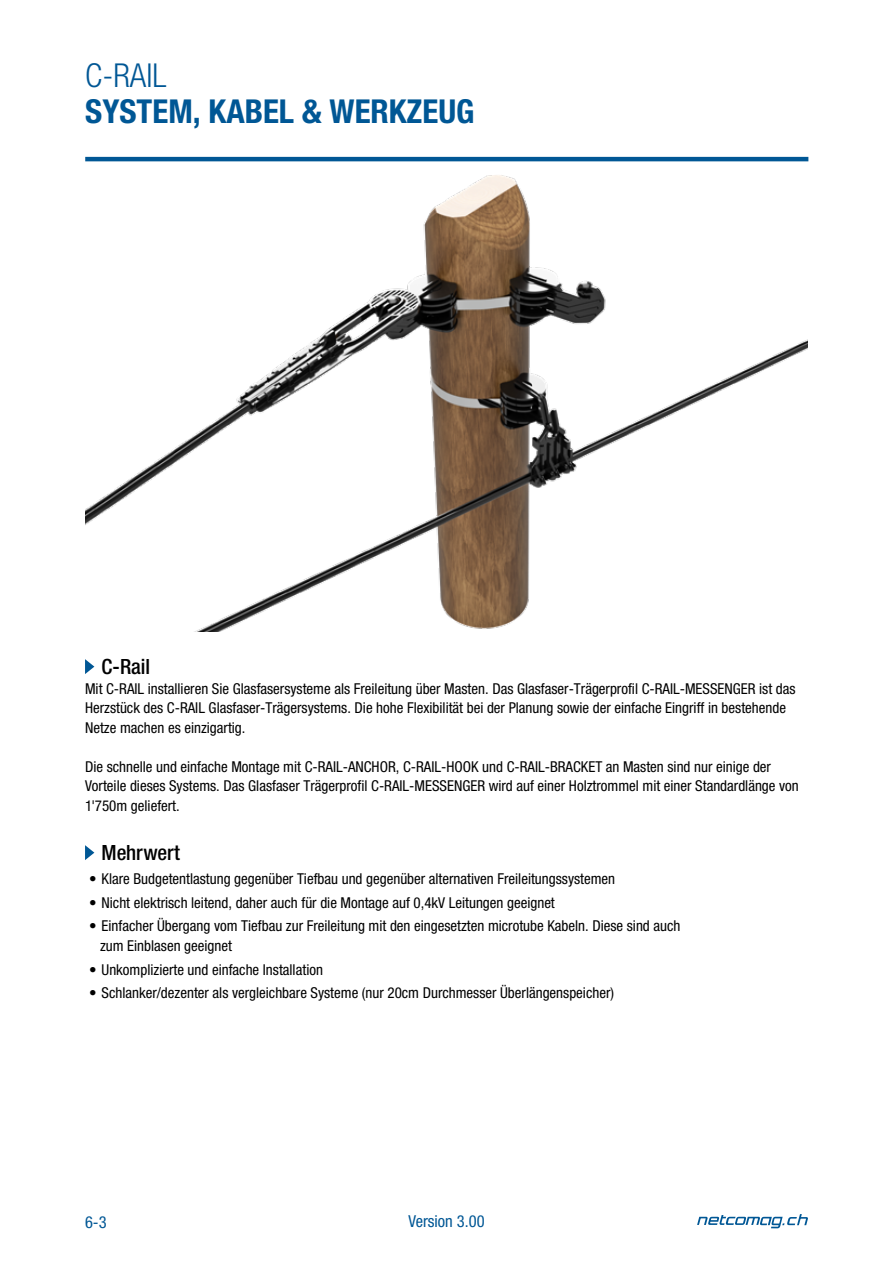
<style>
.page{position:relative;width:893px;height:1263px;background:#fff}
.page>*{position:absolute;margin:0;border:0;box-sizing:border-box;transform-origin:0 0}
.t1{font:700 condensed 33px "Helvetica Neue LT Std";color:#005795}
.t2{font:300 condensed 33px "Helvetica Neue LT Std";color:#005795}
.t3{font:500 condensed 21px "Helvetica Neue LT Std";letter-spacing:-.005em;color:#000}
.t4{font:condensed 16.5px "Helvetica Neue LT Std";color:#005795}
.t5{font:condensed 15px/19.5px "Helvetica Neue LT Std";color:#000}
</style>
<div class="page">
<svg style="left:85px;top:659px;width:9px;height:15px"></svg>
<svg style="left:85px;top:845px;width:9px;height:15px"></svg>
<hr style="left:85px;top:157px;width:723px;height:4px;background:#005795">
<img style="left:86px;top:175px;width:721px;height:456px">
<svg style="left:697px;top:1214px;width:111px;height:14px"></svg>
<h1 class="t2" style="left:85px;top:57px;width:83px">C-RAIL</h1>
<h1 class="t1" style="left:85px;top:92px;width:391px">SYSTEM, KABEL &amp; WERKZEUG</h1>
<h2 class="t3" style="left:102px;top:654px;width:50px">C-Rail</h2>
<p class="t5" style="left:85px;top:678px;width:712px">Mit C-RAIL installieren Sie Glasfasersysteme als Freileitung über Masten. Das Glasfaser-Trägerprofil C-RAIL-MESSENGER ist das<br>Herzstück des C-RAIL Glasfaser-Trägersystems. Die hohe Flexibilität bei der Planung sowie der einfache Eingriff in bestehende<br>Netze machen es einzigartig.</p>
<p class="t5" style="left:85px;top:756px;width:715px">Die schnelle und einfache Montage mit C-RAIL-ANCHOR, C-RAIL-HOOK und C-RAIL-BRACKET an Masten sind nur einige der<br>Vorteile dieses Systems. Das Glasfaser Trägerprofil C-RAIL-MESSENGER wird auf einer Holztrommel mit einer Standardlänge von<br>1'750m geliefert.</p>
<h2 class="t3" style="left:102px;top:840px;width:80px">Mehrwert</h2>
<p class="t5" style="left:89px;top:869px;width:527px">• Klare Budgetentlastung gegenüber Tiefbau und gegenüber alternativen Freileitungssystemen</p>
<p class="t5" style="left:89px;top:892px;width:467px">• Nicht elektrisch leitend, daher auch für die Montage auf 0,4kV Leitungen geeignet</p>
<p class="t5" style="left:100px;top:916px;width:582px;text-indent:-11px">• Einfacher Übergang vom Tiefbau zur Freileitung mit den eingesetzten microtube Kabeln. Diese sind auch zum Einblasen geeignet</p>
<p class="t5" style="left:89px;top:959px;width:235px">• Unkomplizierte und einfache Installation</p>
<p class="t5" style="left:89px;top:983px;width:526px">• Schlanker/dezenter als vergleichbare Systeme (nur 20cm Durchmesser Überlängenspeicher)</p>
<p class="t4" style="left:85px;top:1212px;width:23px">6-3</p>
<p class="t4" style="left:408px;top:1212px;width:78px">Version 3.00</p>
</div>
